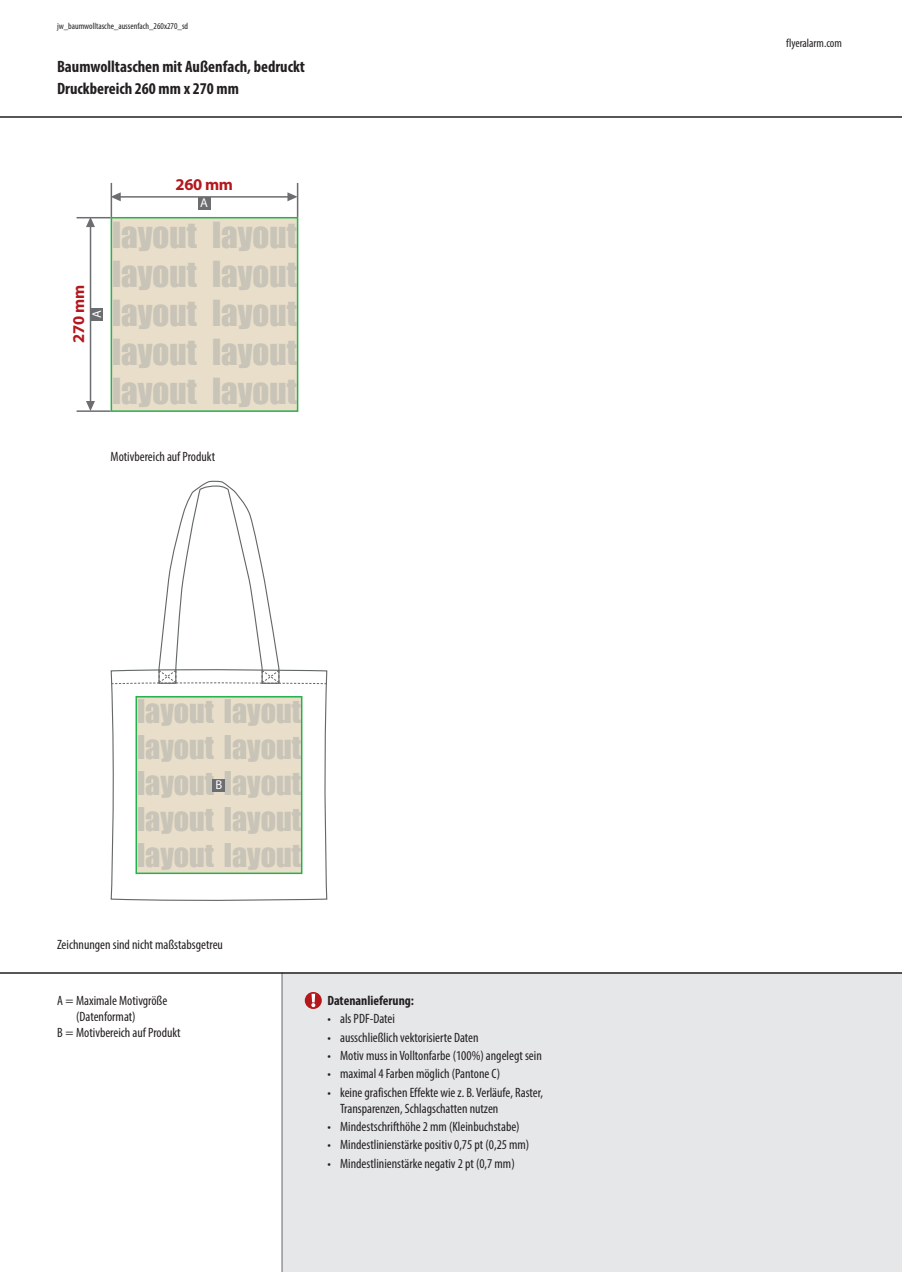
<style>
.page{position:relative;width:902px;height:1272px;background:#fff}
.page>*{position:absolute;margin:0;border:0;box-sizing:border-box;transform-origin:0 0}
.t1{font:33px/39px "Impact";color:#c8c4b8;text-align:justify}
.t2{font:30px/36px "Impact";color:#c8c4b8;text-align:justify}
.t3{font:700 condensed 16.5px "Myriad Pro";color:#231f20}
.t4{font:700 16.5px "Myriad Pro";letter-spacing:-.02em;color:#b4181d}
.t5{font:condensed 13.5px/16.2px "Myriad Pro";color:#231f20}
.t6{font:700 condensed 13.5px "Myriad Pro";color:#231f20}
.t7{font:12.75px "Myriad Pro";color:#fff}
.t8{font:condensed 12px "Myriad Pro";color:#231f20}
.t9{font:condensed 9px "Myriad Pro";color:#231f20}
</style>
<div class="page">
<hr style="left:0;top:116px;width:901px;height:2px;background:#231f20">
<div style="left:282px;top:972px;width:619px;height:299px;background:#e6e7e9"></div>
<hr style="left:281px;top:972px;width:2px;height:299px;background:#939598">
<hr style="left:0;top:972px;width:901px;height:1px;background:#231f20">
<div style="left:111px;top:667px;width:216px;height:235px;border:1px solid #636768;border-radius:3px"></div>
<svg style="left:110px;top:480px;width:217px;height:204px"></svg>
<hr style="left:111px;top:183px;width:1px;height:34px;background:#6c6d70">
<hr style="left:77px;top:410px;width:34px;height:2px;background:#6c6d70">
<hr style="left:77px;top:217px;width:34px;height:1px;background:#6c6d70">
<hr style="left:297px;top:183px;width:1px;height:34px;background:#6c6d70">
<div style="left:198px;top:197px;width:12px;height:12px;background:#6c6d70"></div>
<div style="left:90px;top:308px;width:13px;height:12px;background:#6c6d70"></div>
<div style="left:111px;top:218px;width:186px;height:193px;background:#e9dec9"></div>
<div style="left:111px;top:217px;width:187px;height:195px;border:2px solid #23b24b"></div>
<div style="left:136px;top:696px;width:166px;height:177px;background:#e9dec9"></div>
<div style="left:135px;top:696px;width:167px;height:178px;border:2px solid #23b24b"></div>
<div style="left:212px;top:778px;width:13px;height:13px;background:#6c6d70"></div>
<hr style="left:120px;top:196px;width:168px;height:2px;background:#6c6d70">
<svg style="left:112px;top:192px;width:9px;height:9px"></svg>
<svg style="left:287px;top:192px;width:10px;height:9px"></svg>
<hr style="left:90px;top:226px;width:1px;height:176px;background:#6c6d70">
<svg style="left:86px;top:401px;width:9px;height:10px"></svg>
<svg style="left:86px;top:218px;width:9px;height:9px"></svg>
<div style="left:305px;top:991px;width:17px;height:17px;background:#b4181d;border-radius:50%"></div>
<svg style="left:311px;top:993px;width:4px;height:14px"></svg>
<p class="t9" style="left:57px;top:21px;width:133px">jw_baumwolltasche_aussenfach_260x270_sd</p>
<p class="t3" style="left:57px;top:56px;width:249px">Baumwolltaschen mit Außenfach, bedruckt</p>
<p class="t3" style="left:57px;top:78px;width:183px">Druckbereich 260 mm x 270 mm</p>
<p class="t4" style="left:175px;top:174px;width:59px">260 mm</p>
<p class="t4" style="left:68px;top:342px;width:59px;rotate:-90deg">270 mm</p>
<p class="t7" style="left:89px;top:318px;width:9px;rotate:-90deg">A</p>
<p class="t7" style="left:200px;top:195px;width:9px">A</p>
<h1 class="t1" style="left:112px;top:215px;width:186px">layout layout layout layout layout layout layout layout layout layout</h1>
<p class="t5" style="left:111px;top:448px;width:106px">Motivbereich auf Produkt</p>
<h2 class="t2" style="left:137px;top:692px;width:165px">layout layout layout layout layout layout layout layout layout layout</h2>
<p class="t7" style="left:215px;top:777px;width:8px">B</p>
<p class="t5" style="left:57px;top:935px;width:167px">Zeichnungen sind nicht maßstabsgetreu</p>
<p class="t5" style="left:57px;top:992px;width:112px">A = Maximale Motivgröße</p>
<p class="t5" style="left:76px;top:1008px;width:61px">(Datenformat)</p>
<p class="t5" style="left:57px;top:1024px;width:125px">B = Motivbereich auf Produkt</p>
<p class="t6" style="left:327px;top:992px;width:88px">Datenanlieferung:</p>
<p class="t5" style="left:327px;top:1010px;width:69px">• als PDF-Datei</p>
<p class="t5" style="left:327px;top:1028px;width:153px">• ausschließlich vektorisierte Daten</p>
<p class="t5" style="left:327px;top:1047px;width:216px">• Motiv muss in Volltonfarbe (100%) angelegt sein</p>
<p class="t5" style="left:327px;top:1065px;width:174px">• maximal 4 Farben möglich (Pantone C)</p>
<p class="t5" style="left:340px;top:1083px;width:204px;text-indent:-13px">• keine grafischen Effekte wie z. B. Verläufe, Raster,<br>Transparenzen, Schlagschatten nutzen</p>
<p class="t5" style="left:327px;top:1118px;width:194px">• Mindestschrifthöhe 2 mm (Kleinbuchstabe)</p>
<p class="t5" style="left:327px;top:1136px;width:203px">• Mindestlinienstärke positiv 0,75 pt (0,25 mm)</p>
<p class="t5" style="left:327px;top:1154px;width:189px">• Mindestlinienstärke negativ 2 pt (0,7 mm)</p>
<p class="t8" style="left:786px;top:36px;width:57px">flyeralarm.com</p>
</div>
